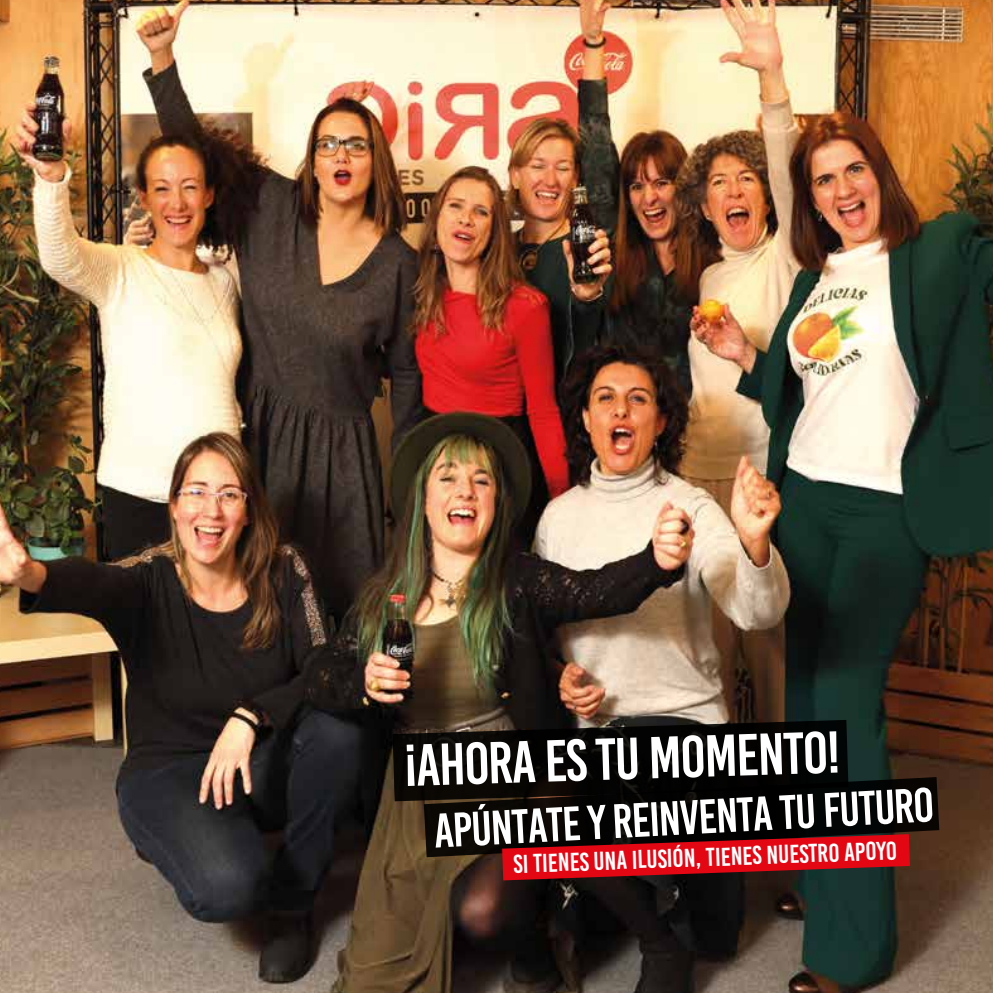
<style>
.page{position:relative;width:993px;height:993px;background:#fff}
.page>*{position:absolute;margin:0;border:0;box-sizing:border-box;transform-origin:0 0}
.t1{font:58.98px "Bebas Kai";color:#fff}
.t2{font:48.3px "Bebas Kai";color:#fff}
.t3{font:25.72px "Bebas Kai";color:#fff}
</style>
<div class="page">
<img style="left:0;top:0;width:992px;height:992px">
<svg style="left:392px;top:719px;width:456px;height:82px;background:#0f0d0a"></svg>
<svg style="left:423px;top:776px;width:515px;height:81px;background:#090704"></svg>
<svg style="left:502px;top:833px;width:407px;height:47px;background:#9e0911"></svg>
<h1 class="t1" style="left:403px;top:734px;width:438px;rotate:-2deg">¡Ahora es tu momento!</h1>
<h2 class="t2" style="left:432px;top:804px;width:502px;rotate:-3deg">Apúntate y reinventa tu futuro</h2>
<p class="t3" style="left:513px;top:849px;width:385px;rotate:-2deg">SI TIENES UNA ILUSIÓN, TIENES NUESTRO APOYO</p>
</div>
